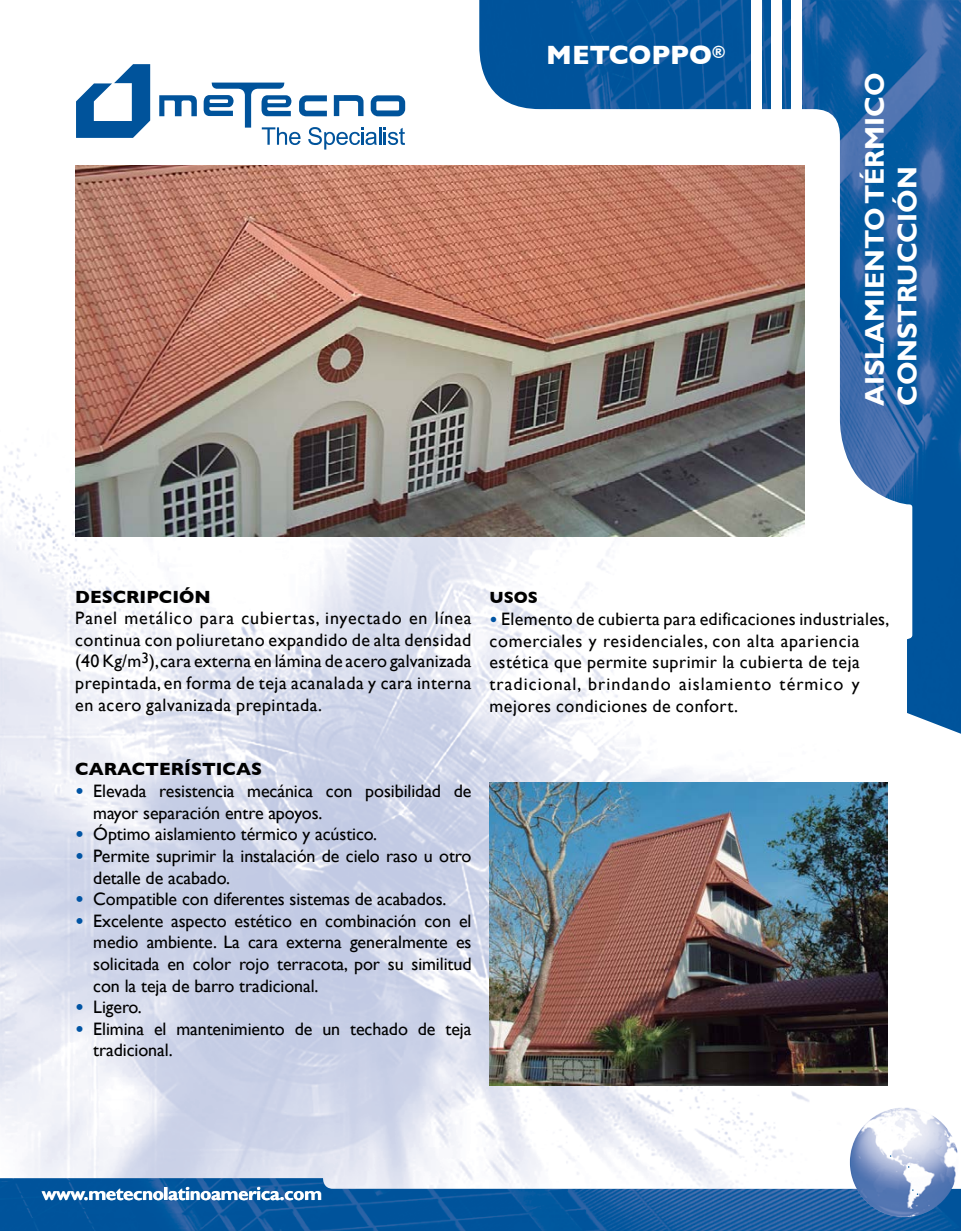
<style>
.page{position:relative;width:961px;height:1231px;background:#fff}
.page>*{position:absolute;margin:0;border:0;box-sizing:border-box;transform-origin:0 0}
.t1{font:700 27px/32.4px "Gill Sans";color:#fff}
.t2{font:700 27px "Gill Sans";color:#fff}
.t3{font:700 18.75px "Gill Sans";letter-spacing:-.02em;color:#fff}
.t4{font:18px/21.6px "Gill Sans";letter-spacing:-.005em;color:#000}
.t5{font:18px/21.6px "Gill Sans";letter-spacing:.03em;color:#000}
.t6{font:700 18px "Gill Sans";color:#000}
.t7{font:700 16.5px "Gill Sans";color:#000}
.s1{font-weight:700;color:#0054a4}
.s2{font-weight:700;font-size:16.5px;color:#0054a4}
</style>
<div class="page">
<img style="left:0;top:439px;width:888px;height:739px">
<img style="left:0;top:1178px;width:961px;height:53px">
<svg style="left:41px;top:1187px;width:279px;height:13px"></svg>
<svg style="left:159px;top:95px;width:38px;height:21px"></svg>
<svg style="left:76px;top:64px;width:74px;height:74px"></svg>
<svg style="left:204px;top:83px;width:201px;height:67px"></svg>
<img style="left:479px;top:0;width:482px;height:733px">
<div style="left:751px;top:0;width:11px;height:109px;background:#fff"></div>
<div style="left:771px;top:0;width:11px;height:109px;background:#fff"></div>
<div style="left:791px;top:0;width:11px;height:109px;background:#fff"></div>
<img style="left:849px;top:1107px;width:109px;height:110px">
<svg style="left:912px;top:1183px;width:6px;height:11px"></svg>
<img style="left:489px;top:782px;width:398px;height:303px">
<img style="left:75px;top:166px;width:729px;height:370px">
<h1 class="t2" style="left:546px;top:39px;width:181px">METCOPPO<sup>®</sup></h1>
<h1 class="t1" style="left:859px;top:406px;width:335px;rotate:-90deg">AISLAMIENTO TÉRMICO<br>CONSTRUCCIÓN</h1>
<p class="t6" style="left:75px;top:586px;width:137px">DESCRIPCIÓN</p>
<p class="t4" style="left:75px;top:607px;width:398px;text-align:justify">Panel metálico para cubiertas, inyectado en línea continua con poliuretano expandido de alta densidad (40 Kg/m<sup>3</sup>), cara externa en lámina de acero galvanizada prepintada, en forma de teja acanalada y cara interna en acero galvanizada prepintada.</p>
<p class="t6" style="left:75px;top:759px;width:188px">CARACTERÍSTICAS</p>
<p class="t4" style="left:93px;top:780px;width:380px;text-indent:-18px"><span class="s1">•</span> Elevada resistencia mecánica con posibilidad de mayor separación entre apoyos.</p>
<p class="t4" style="left:75px;top:823px;width:303px"><span class="s1">•</span> Óptimo aislamiento térmico y acústico.</p>
<p class="t4" style="left:93px;top:845px;width:380px;text-indent:-18px"><span class="s1">•</span> Permite suprimir la instalación de cielo raso u otro detalle de acabado.</p>
<p class="t4" style="left:75px;top:888px;width:373px"><span class="s1">•</span> Compatible con diferentes sistemas de acabados.</p>
<p class="t4" style="left:93px;top:909px;width:380px;text-align:justify;text-indent:-18px"><span class="s1">•</span> Excelente aspecto estético en combinación con el medio ambiente. La cara externa generalmente es solicitada en color rojo terracota, por su similitud con la teja de barro tradicional.</p>
<p class="t4" style="left:75px;top:996px;width:68px"><span class="s1">•</span> Ligero.</p>
<p class="t4" style="left:93px;top:1017px;width:379px;text-indent:-18px"><span class="s1">•</span> Elimina el mantenimiento de un techado de teja tradicional.</p>
<p class="t7" style="left:489px;top:588px;width:50px">USOS</p>
<p class="t5" style="left:489px;top:608px;width:401px"><span class="s2">•</span> Elemento de cubierta para edificaciones industriales, comerciales y residenciales, con alta apariencia estética que permite suprimir la cubierta de teja tradicional, brindando aislamiento térmico y mejores condiciones de confort.</p>
<p class="t3" style="left:42px;top:1182px;width:281px">www.metecnolatinoamerica.com</p>
</div>
